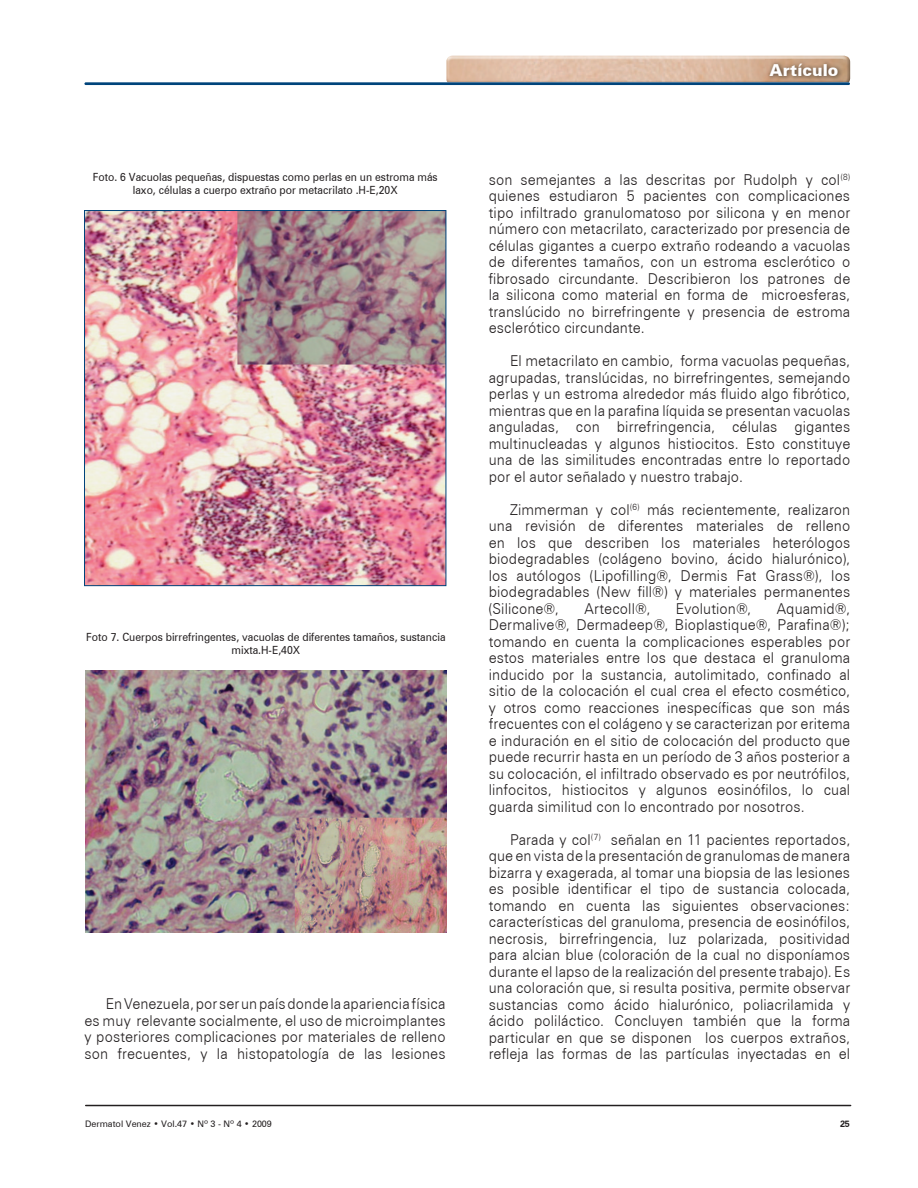
<style>
.page{position:relative;width:918px;height:1188px;background:#fff}
.page>*{position:absolute;margin:0;border:0;box-sizing:border-box;transform-origin:0 0}
.t1{font:900 16.5px "Zurich BT";letter-spacing:.005em;color:#fff}
.t2{font:300 15px/16.5px "Zurich BT";letter-spacing:.01em;color:#231f20;text-align:justify;scale:.95 1}
.t3{font:11.25px/13.5px "Zurich BT";color:#231f20;text-align:center;scale:.93 1}
.t4{font:9px "Zurich BT";color:#231f20}
.t5{font:700 9px "Zurich BT";color:#231f20}
</style>
<div class="page">
<img style="left:446px;top:56px;width:404px;height:26px">
<hr style="left:86px;top:1105px;width:765px;height:1px;background:#231f20">
<hr style="left:84px;top:82px;width:766px;height:3px;background:#00447b">
<img style="left:766px;top:60px;width:76px;height:21px">
<img style="left:86px;top:212px;width:358px;height:372px">
<div style="left:84px;top:210px;width:362px;height:376px;border:1px solid #00447b"></div>
<img style="left:85px;top:670px;width:362px;height:262px">
<p class="t3" style="left:93px;top:170px;width:373px">Foto. 6 Vacuolas pequeñas, dispuestas como perlas en un estroma más laxo, células a cuerpo extraño por metacrilato .H-E,20X</p>
<p class="t3" style="left:86px;top:630px;width:388px">Foto 7. Cuerpos birrefringentes, vacuolas de diferentes tamaños, sustancia mixta.H-E,40X</p>
<p class="t2" style="left:84px;top:995px;width:382px;text-indent:21px">En Venezuela, por ser un país donde la apariencia física es muy relevante socialmente, el uso de microimplantes y posteriores complicaciones por materiales de relleno son frecuentes, y la histopatología de las lesiones</p>
<p class="t1" style="left:769px;top:60px;width:70px">Artículo</p>
<p class="t2" style="left:489px;top:171px;width:382px">son semejantes a las descritas por Rudolph y col<sup>(8) </sup>quienes estudiaron 5 pacientes con complicaciones tipo infiltrado granulomatoso por silicona y en menor número con metacrilato, caracterizado por presencia de células gigantes a cuerpo extraño rodeando a vacuolas de diferentes tamaños, con un estroma esclerótico o fibrosado circundante. Describieron los patrones de la silicona como material en forma de microesferas, translúcido no birrefringente y presencia de estroma esclerótico circundante.</p>
<p class="t2" style="left:489px;top:352px;width:382px;text-indent:21px">El metacrilato en cambio, forma vacuolas pequeñas, agrupadas, translúcidas, no birrefringentes, semejando perlas y un estroma alrededor más fluido algo fibrótico, mientras que en la parafina líquida se presentan vacuolas anguladas, con birrefringencia, células gigantes multinucleadas y algunos histiocitos. Esto constituye una de las similitudes encontradas entre lo reportado por el autor señalado y nuestro trabajo.</p>
<p class="t2" style="left:489px;top:501px;width:382px;text-indent:21px">Zimmerman y col<sup>(6)</sup> más recientemente, realizaron una revisión de diferentes materiales de relleno en los que describen los materiales heterólogos biodegradables (colágeno bovino, ácido hialurónico), los autólogos (Lipofilling®, Dermis Fat Grass®), los biodegradables (New fill®) y materiales permanentes (Silicone®,</p>
<p class="t2" style="left:489px;top:600px;width:382px;text-indent:288px">Aquamid®, Dermalive®, Dermadeep®, Bioplastique®, Parafina®); tomando en cuenta la complicaciones esperables por estos materiales entre los que destaca el granuloma inducido por la sustancia, autolimitado, confinado al sitio de la colocación el cual crea el efecto cosmético, y otros como reacciones inespecíficas que son más frecuentes con el colágeno y se caracterizan por eritema e induración en el sitio de colocación del producto que puede recurrir hasta en un período de 3 años posterior a su colocación, el infiltrado observado es por neutrófilos, linfocitos, histiocitos y algunos eosinófilos, lo cual guarda similitud con lo encontrado por nosotros.</p>
<p class="t2" style="left:489px;top:831px;width:382px;text-indent:21px">Parada y col<sup>(7)</sup> señalan en 11 pacientes reportados, que en vista de la presentación de granulomas de manera bizarra y exagerada, al tomar una biopsia de las lesiones es posible identificar el tipo de sustancia colocada, tomando en cuenta las siguientes observaciones: características del granuloma, presencia de eosinófilos, necrosis, birrefringencia, luz polarizada, positividad para alcian blue (coloración de la cual no disponíamos durante el lapso de la realización del presente trabajo). Es una coloración que, si resulta positiva, permite observar sustancias como ácido hialurónico, poliacrilamida y ácido poliláctico. Concluyen también que la forma particular en que se disponen los cuerpos extraños, refleja las formas de las partículas inyectadas en el</p>
<p class="t2" style="left:584px;top:600px;width:71px">Artecoll®,</p>
<p class="t2" style="left:676px;top:600px;width:81px">Evolution®,</p>
<p class="t4" style="left:85px;top:1118px;width:188px">Dermatol Venez • Vol.47 • Nº 3 - Nº 4 • 2009</p>
<p class="t5" style="left:840px;top:1118px;width:11px">25</p>
</div>
